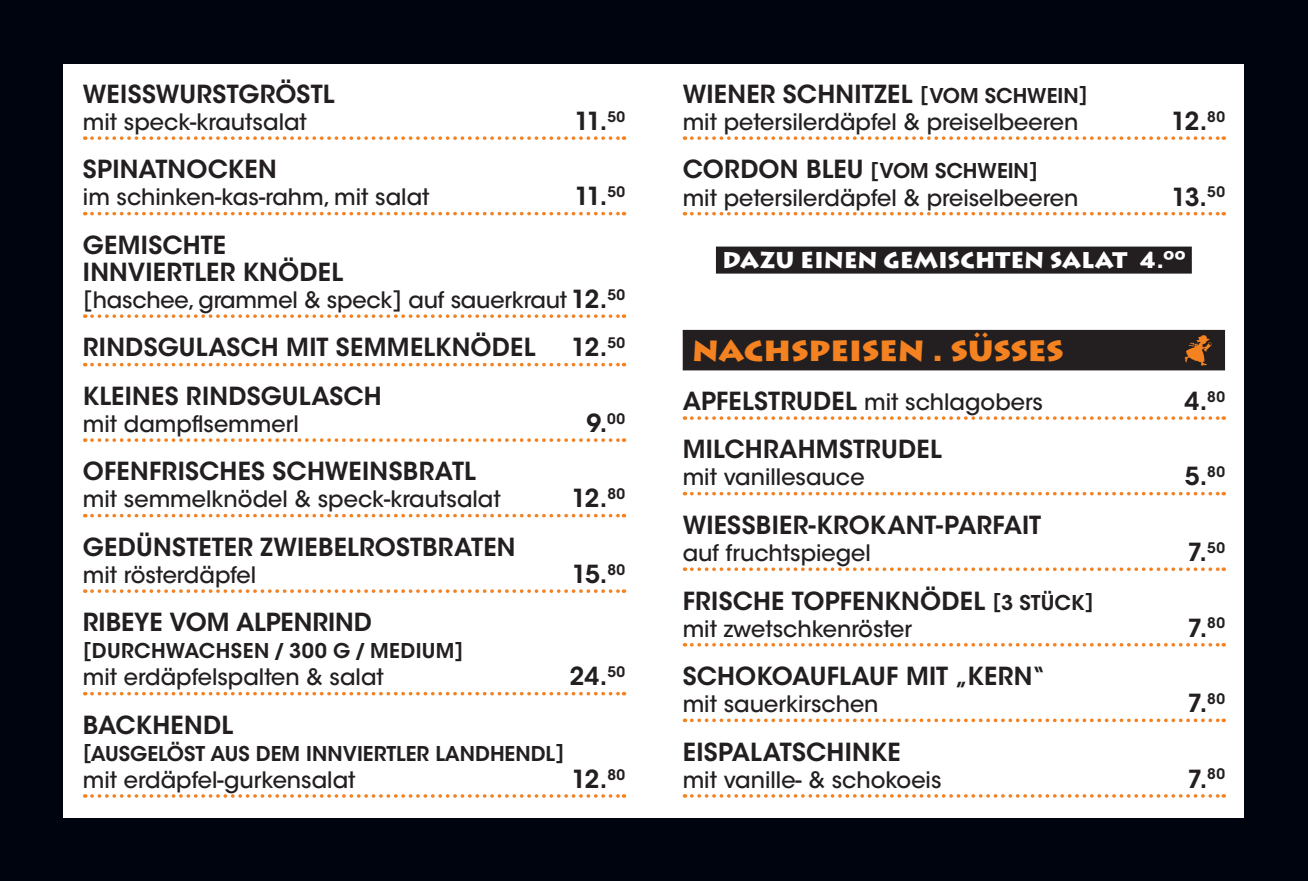
<style>
.page{position:relative;width:1308px;height:881px;background:#fff}
.page>*{position:absolute;margin:0;border:0;box-sizing:border-box;transform-origin:0 0}
.t1{font:900 33.75px "Lithos Pro";letter-spacing:-.01em;color:#f58220}
.t2{font:600 24.75px/27px "ITC Avant Garde Std";letter-spacing:.01em;color:#231f20}
.t3{font:500 22.5px "ITC Avant Garde Std";color:#231f20}
.t4{font:900 22.5px "Lithos Pro";letter-spacing:-.005em;color:#fff}
.t5{font:600 20.25px "ITC Avant Garde Std";color:#231f20}
.t6{font:600 20.25px "ITC Avant Garde Std";letter-spacing:.02em;color:#231f20}
.s1{font-weight:600;font-size:24.75px}
.s2{font-size:20.25px}
.s3{font-size:24.75px}
</style>
<div class="page">
<div style="left:0;top:0;width:1307px;height:880px;background:#00040f"></div>
<div style="left:64px;top:64px;width:1180px;height:752px;background:#fff"></div>
<svg style="left:92px;top:136px;width:532px;height:4px"></svg>
<svg style="left:92px;top:212px;width:532px;height:3px"></svg>
<svg style="left:92px;top:314px;width:532px;height:4px"></svg>
<svg style="left:92px;top:362px;width:532px;height:4px"></svg>
<svg style="left:92px;top:438px;width:532px;height:4px"></svg>
<svg style="left:92px;top:513px;width:532px;height:4px"></svg>
<svg style="left:92px;top:589px;width:532px;height:3px"></svg>
<svg style="left:92px;top:691px;width:532px;height:4px"></svg>
<svg style="left:92px;top:794px;width:532px;height:3px"></svg>
<svg style="left:691px;top:136px;width:533px;height:4px"></svg>
<svg style="left:691px;top:212px;width:533px;height:3px"></svg>
<div style="left:716px;top:246px;width:475px;height:27px;background:#231f20"></div>
<div style="left:682px;top:330px;width:543px;height:40px;background:#231f20"></div>
<svg style="left:691px;top:416px;width:533px;height:3px"></svg>
<svg style="left:691px;top:491px;width:533px;height:4px"></svg>
<svg style="left:691px;top:567px;width:533px;height:3px"></svg>
<svg style="left:691px;top:643px;width:533px;height:3px"></svg>
<svg style="left:691px;top:718px;width:533px;height:3px"></svg>
<svg style="left:691px;top:794px;width:533px;height:3px"></svg>
<svg style="left:1184px;top:335px;width:27px;height:31px"></svg>
<p class="t2" style="left:83px;top:80px;width:253px">WEISSWURSTGRÖSTL</p>
<p class="t3" style="left:83px;top:108px;width:225px">mit speck-krautsalat</p>
<p class="t2" style="left:574px;top:107px;width:52px">11.<sup>50</sup></p>
<p class="t2" style="left:83px;top:156px;width:195px">SPINATNOCKEN</p>
<p class="t3" style="left:83px;top:183px;width:348px">im schinken-kas-rahm, mit salat</p>
<p class="t2" style="left:574px;top:183px;width:52px">11.<sup>50</sup></p>
<p class="t2" style="left:83px;top:231px;width:262px">GEMISCHTE<br>INNVIERTLER KNÖDEL</p>
<p class="t3" style="left:83px;top:286px;width:544px">[haschee, grammel &amp; speck] auf sauerkraut <span class="s1">12.</span><sup>50</sup></p>
<p class="t2" style="left:83px;top:334px;width:454px">RINDSGULASCH MIT SEMMELKNÖDEL</p>
<p class="t2" style="left:571px;top:334px;width:55px">12.<sup>50</sup></p>
<p class="t2" style="left:83px;top:382px;width:300px">KLEINES RINDSGULASCH</p>
<p class="t3" style="left:83px;top:409px;width:217px">mit dampflsemmerl</p>
<p class="t2" style="left:586px;top:409px;width:40px">9.<sup>00</sup></p>
<p class="t2" style="left:83px;top:457px;width:394px">OFENFRISCHES SCHWEINSBRATL</p>
<p class="t3" style="left:83px;top:485px;width:419px">mit semmelknödel &amp; speck-krautsalat</p>
<p class="t2" style="left:571px;top:484px;width:55px">12.<sup>80</sup></p>
<p class="t2" style="left:83px;top:533px;width:434px">GEDÜNSTETER ZWIEBELROSTBRATEN</p>
<p class="t3" style="left:83px;top:560px;width:175px">mit rösterdäpfel</p>
<p class="t2" style="left:571px;top:560px;width:55px">15.<sup>80</sup></p>
<p class="t2" style="left:83px;top:608px;width:290px">RIBEYE VOM ALPENRIND</p>
<p class="t6" style="left:83px;top:638px;width:382px">[DURCHWACHSEN / 300 G / MEDIUM]</p>
<p class="t3" style="left:83px;top:663px;width:302px">mit erdäpfelspalten &amp; salat</p>
<p class="t2" style="left:569px;top:662px;width:57px">24.<sup>50</sup></p>
<p class="t2" style="left:83px;top:711px;width:152px">BACKHENDL</p>
<p class="t5" style="left:83px;top:740px;width:483px">[AUSGELÖST AUS DEM INNVIERTLER LANDHENDL]</p>
<p class="t3" style="left:83px;top:765px;width:274px">mit erdäpfel-gurkensalat</p>
<p class="t2" style="left:571px;top:764px;width:55px">12.<sup>80</sup></p>
<p class="t2" style="left:682px;top:80px;width:407px">WIENER SCHNITZEL <span class="s2">[VOM SCHWEIN]</span></p>
<p class="t3" style="left:682px;top:108px;width:397px">mit petersilerdäpfel &amp; preiselbeeren</p>
<p class="t2" style="left:1171px;top:107px;width:55px">12.<sup>80</sup></p>
<p class="t5" style="left:682px;top:158px;width:357px"><span class="s3">CORDON BLEU</span> [VOM SCHWEIN]</p>
<p class="t3" style="left:682px;top:183px;width:397px">mit petersilerdäpfel &amp; preiselbeeren</p>
<p class="t2" style="left:1171px;top:183px;width:55px">13.<sup>50</sup></p>
<p class="t4" style="left:722px;top:246px;width:464px">DAZU EINEN GEMISCHTEN SALAT 4.<sup>00</sup></p>
<h1 class="t1" style="left:692px;top:327px;width:373px">nachspeisen . süsses</h1>
<p class="t3" style="left:682px;top:387px;width:362px"><span class="s1">APFELSTRUDEL</span> mit schlagobers</p>
<p class="t2" style="left:1184px;top:387px;width:42px">4.<sup>80</sup></p>
<p class="t2" style="left:682px;top:435px;width:260px">MILCHRAHMSTRUDEL</p>
<p class="t3" style="left:682px;top:463px;width:183px">mit vanillesauce</p>
<p class="t2" style="left:1184px;top:462px;width:42px">5.<sup>80</sup></p>
<p class="t2" style="left:682px;top:511px;width:360px">WIESSBIER-KROKANT-PARFAIT</p>
<p class="t3" style="left:682px;top:538px;width:190px">auf fruchtspiegel</p>
<p class="t2" style="left:1187px;top:538px;width:39px">7.<sup>50</sup></p>
<p class="t2" style="left:682px;top:586px;width:412px">FRISCHE TOPFENKNÖDEL <span class="s2">[3 STÜCK]</span></p>
<p class="t3" style="left:682px;top:614px;width:231px">mit zwetschkenröster</p>
<p class="t2" style="left:1187px;top:613px;width:39px">7.<sup>80</sup></p>
<p class="t2" style="left:682px;top:662px;width:363px">SCHOKOAUFLAUF MIT „KERN“</p>
<p class="t3" style="left:682px;top:689px;width:197px">mit sauerkirschen</p>
<p class="t2" style="left:1187px;top:689px;width:39px">7.<sup>80</sup></p>
<p class="t2" style="left:682px;top:737px;width:219px">EISPALATSCHINKE</p>
<p class="t3" style="left:682px;top:765px;width:260px">mit vanille- &amp; schokoeis</p>
<p class="t2" style="left:1187px;top:764px;width:39px">7.<sup>80</sup></p>
</div>
